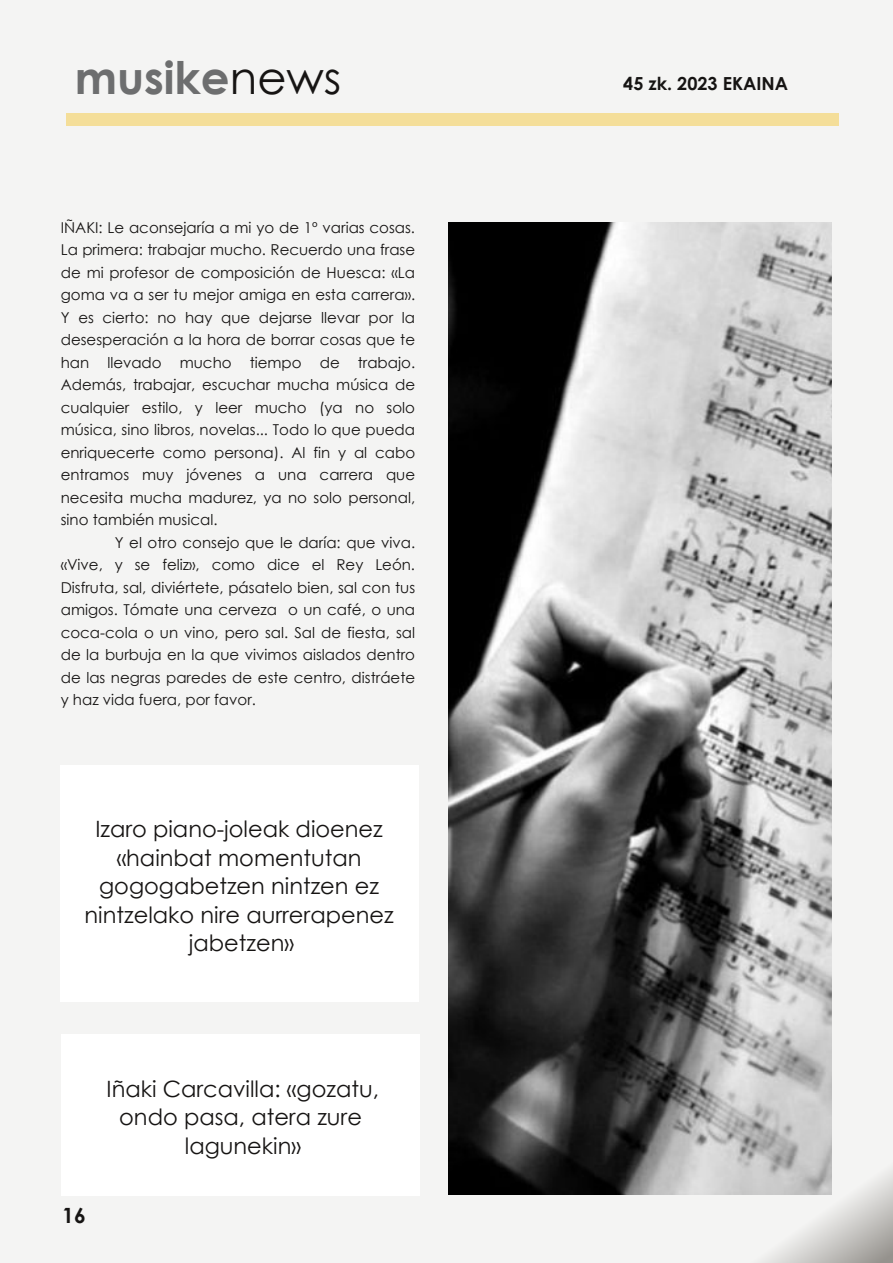
<style>
.page{position:relative;width:893px;height:1263px;background:#f4f4f3}
.page>*{position:absolute;margin:0;border:0;box-sizing:border-box;transform-origin:0 0}
.t1{font:700 45px "Century Gothic";color:#6d6e6f}
.t2{font:22.5px/28.5px "Century Gothic";color:#161413;text-align:center}
.t3{font:700 21px "Century Gothic";color:#161413}
.t4{font:700 18px "Century Gothic";color:#161413}
.t5{font:15px "Century Gothic";color:#161413}
.s1{font-weight:400;color:#161413}
</style>
<div class="page">
<div style="left:66px;top:113px;width:772px;height:12px;background:#f4de99"></div>
<div style="left:60px;top:765px;width:358px;height:237px;background:#fff"></div>
<div style="left:62px;top:1034px;width:358px;height:161px;background:#fff"></div>
<img style="left:448px;top:222px;width:383px;height:972px">
<p class="t1" style="left:75px;top:43px;width:268px">musike<span class="s1">news</span></p>
<p class="t5" style="left:61px;top:217px;width:356px">IÑAKI: Le aconsejaría a mi yo de 1º varias cosas.</p>
<p class="t5" style="left:61px;top:239px;width:356px">La primera: trabajar mucho. Recuerdo una frase</p>
<p class="t5" style="left:61px;top:262px;width:356px">de mi profesor de composición de Huesca: «La</p>
<p class="t5" style="left:61px;top:284px;width:356px">goma va a ser tu mejor amiga en esta carrera».</p>
<p class="t5" style="left:61px;top:307px;width:356px">Y es cierto: no hay que dejarse llevar por la</p>
<p class="t5" style="left:61px;top:329px;width:356px">desesperación a la hora de borrar cosas que te</p>
<p class="t5" style="left:61px;top:352px;width:356px">han llevado mucho tiempo de trabajo.</p>
<p class="t5" style="left:61px;top:374px;width:356px">Además, trabajar, escuchar mucha música de</p>
<p class="t5" style="left:61px;top:397px;width:356px">cualquier estilo, y leer mucho (ya no solo</p>
<p class="t5" style="left:61px;top:419px;width:356px">música, sino libros, novelas... Todo lo que pueda</p>
<p class="t5" style="left:61px;top:442px;width:356px">enriquecerte como persona). Al fin y al cabo</p>
<p class="t5" style="left:61px;top:464px;width:356px">entramos muy jóvenes a una carrera que</p>
<p class="t5" style="left:61px;top:487px;width:356px">necesita mucha madurez, ya no solo personal,</p>
<p class="t5" style="left:61px;top:509px;width:158px">sino también musical.</p>
<p class="t5" style="left:115px;top:532px;width:302px">Y el otro consejo que le daría: que viva.</p>
<p class="t5" style="left:61px;top:554px;width:356px">«Vive, y se feliz», como dice el Rey León.</p>
<p class="t5" style="left:61px;top:577px;width:356px">Disfruta, sal, diviértete, pásatelo bien, sal con tus</p>
<p class="t5" style="left:61px;top:599px;width:356px">amigos. Tómate una cerveza o un café, o una</p>
<p class="t5" style="left:61px;top:622px;width:356px">coca-cola o un vino, pero sal. Sal de fiesta, sal</p>
<p class="t5" style="left:61px;top:644px;width:356px">de la burbuja en la que vivimos aislados dentro</p>
<p class="t5" style="left:61px;top:667px;width:356px">de las negras paredes de este centro, distráete</p>
<p class="t5" style="left:61px;top:689px;width:197px">y haz vida fuera, por favor.</p>
<p class="t2" style="left:85px;top:815px;width:310px">Izaro piano-joleak dioenez «hainbat momentutan gogogabetzen nintzen ez nintzelako nire aurrerapenez jabetzen»</p>
<p class="t3" style="left:62px;top:1199px;width:25px">16</p>
<p class="t2" style="left:107px;top:1074px;width:274px">Iñaki Carcavilla: «gozatu, ondo pasa, atera zure lagunekin»</p>
<p class="t4" style="left:623px;top:70px;width:166px">45 zk. 2023 EKAINA</p>
</div>
